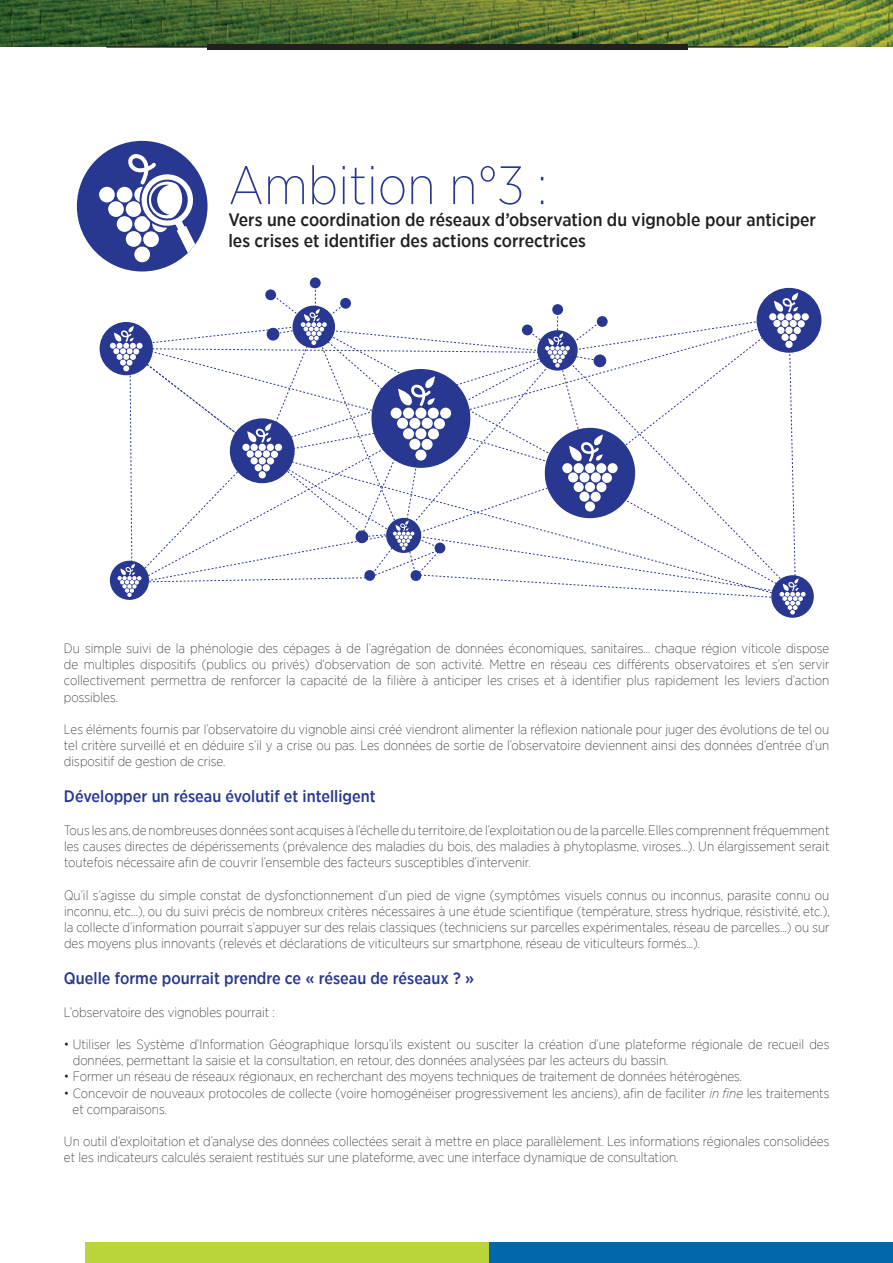
<style>
.page{position:relative;width:893px;height:1263px;background:#fff}
.page>*{position:absolute;margin:0;border:0;box-sizing:border-box;transform-origin:0 0}
.t1{font:200 54px "Gotham Narrow";color:#283890}
.t2{font:500 18px/21.6px "Gotham Narrow";color:#231f20}
.t3{font:500 16.5px "Gotham Narrow";color:#283890}
.t4{font:200 13.5px/16.2px "Gotham Narrow";color:#231f20;text-align:justify}
.s1{font-style:italic}
</style>
<div class="page">
<div style="left:77px;top:141px;width:131px;height:130px;background:#283890;border-radius:50%"></div>
<div style="left:99px;top:187px;width:16px;height:15px;background:#fff;border-radius:50%"></div>
<div style="left:117px;top:187px;width:15px;height:15px;background:#fff;border-radius:50%"></div>
<div style="left:117px;top:216px;width:15px;height:16px;background:#fff;border-radius:50%"></div>
<div style="left:108px;top:201px;width:16px;height:16px;background:#fff;border-radius:50%"></div>
<svg style="left:127px;top:154px;width:80px;height:115px"></svg>
<div style="left:85px;top:1243px;width:404px;height:20px;background:#b9d539"></div>
<div style="left:489px;top:1243px;width:404px;height:20px;background:#0067aa"></div>
<img style="left:0;top:0;width:893px;height:47px">
<hr style="left:106px;top:46px;width:682px;height:2px;background:#231f20">
<div style="left:207px;top:44px;width:481px;height:6px;background:#231f20"></div>
<div style="left:310px;top:277px;width:11px;height:11px;background:#283890;border-radius:50%"></div>
<div style="left:100px;top:322px;width:53px;height:53px;background:#283890;border-radius:50%"></div>
<div style="left:757px;top:288px;width:64px;height:65px;background:#283890;border-radius:50%"></div>
<div style="left:802px;top:313px;width:7px;height:7px;background:#fff;border-radius:50%"></div>
<div style="left:771px;top:575px;width:43px;height:43px;background:#283890;border-radius:50%"></div>
<svg style="left:110px;top:283px;width:696px;height:332px"></svg>
<h1 class="t1" style="left:228px;top:153px;width:320px">Ambition n°3 :</h1>
<h2 class="t2" style="left:228px;top:208px;width:589px">Vers une coordination de réseaux d’observation du vignoble pour anticiper les crises et identifier des actions correctrices</h2>
<p class="t4" style="left:64px;top:640px;width:767px">Du simple suivi de la phénologie des cépages à de l’agrégation de données économiques, sanitaires… chaque région viticole dispose de multiples dispositifs (publics ou privés) d‘observation de son activité. Mettre en réseau ces différents observatoires et s’en servir collectivement permettra de renforcer la capacité de la filière à anticiper les crises et à identifier plus rapidement les leviers d’action possibles.</p>
<p class="t4" style="left:64px;top:721px;width:767px">Les éléments fournis par l’observatoire du vignoble ainsi créé viendront alimenter la réflexion nationale pour juger des évolutions de tel ou tel critère surveillé et en déduire s’il y a crise ou pas. Les données de sortie de l’observatoire deviennent ainsi des données d’entrée d’un dispositif de gestion de crise.</p>
<p class="t3" style="left:64px;top:786px;width:313px">Développer un réseau évolutif et intelligent</p>
<p class="t4" style="left:64px;top:821px;width:767px">Tous les ans, de nombreuses données sont acquises à l’échelle du territoire, de l’exploitation ou de la parcelle. Elles comprennent fréquemment les causes directes de dépérissements (prévalence des maladies du bois, des maladies à phytoplasme, viroses…). Un élargissement serait toutefois nécessaire afin de couvrir l’ensemble des facteurs susceptibles d’intervenir.</p>
<p class="t4" style="left:64px;top:886px;width:767px">Qu’il s’agisse du simple constat de dysfonctionnement d’un pied de vigne (symptômes visuels connus ou inconnus, parasite connu ou inconnu, etc…), ou du suivi précis de nombreux critères nécessaires à une étude scientifique (température, stress hydrique, résistivité, etc.), la collecte d’information pourrait s’appuyer sur des relais classiques (techniciens sur parcelles expérimentales, réseau de parcelles…) ou sur des moyens plus innovants (relevés et déclarations de viticulteurs sur smartphone, réseau de viticulteurs formés...).</p>
<p class="t3" style="left:64px;top:968px;width:412px">Quelle forme pourrait prendre ce « réseau de réseaux ? »</p>
<p class="t4" style="left:64px;top:1003px;width:212px">L’observatoire des vignobles pourrait :</p>
<p class="t4" style="left:73px;top:1036px;width:758px;text-indent:-9px">• Utiliser les Système d’Information Géographique lorsqu’ils existent ou susciter la création d’une plateforme régionale de recueil des données, permettant la saisie et la consultation, en retour, des données analysées par les acteurs du bassin.</p>
<p class="t4" style="left:64px;top:1068px;width:680px">• Former un réseau de réseaux régionaux, en recherchant des moyens techniques de traitement de données hétérogènes.</p>
<p class="t4" style="left:73px;top:1084px;width:758px;text-indent:-9px">• Concevoir de nouveaux protocoles de collecte (voire homogénéiser progressivement les anciens), afin de faciliter <span class="s1">in fine</span> les traitements et comparaisons.</p>
<p class="t4" style="left:64px;top:1133px;width:767px">Un outil d’exploitation et d’analyse des données collectées serait à mettre en place parallèlement. Les informations régionales consolidées et les indicateurs calculés seraient restitués sur une plateforme, avec une interface dynamique de consultation.</p>
</div>
